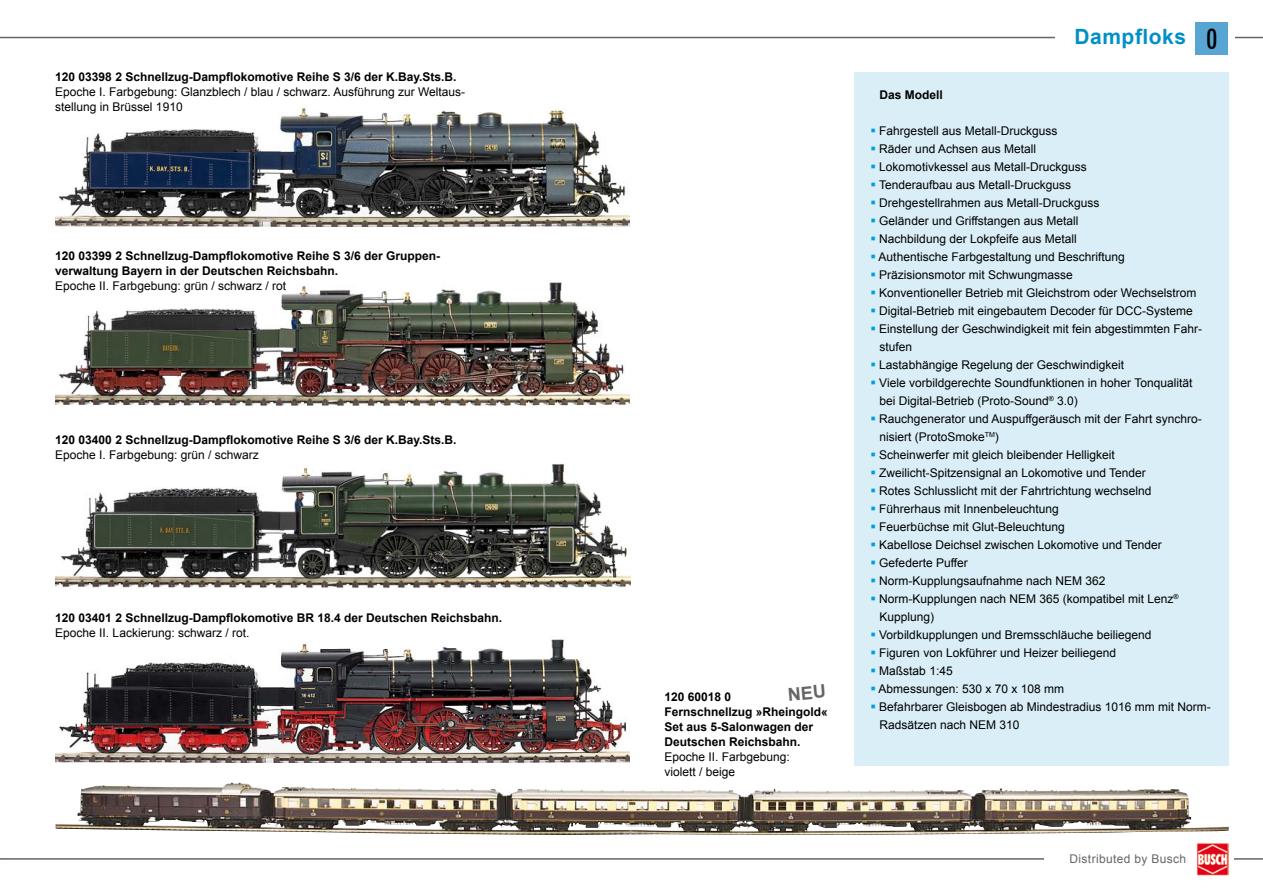
<style>
.page{position:relative;width:1263px;height:893px;background:#fff}
.page>*{position:absolute;margin:0;border:0;box-sizing:border-box;transform-origin:0 0}
.t1{font:700 21px "Arial";letter-spacing:.025em;color:#0090c8}
.t2{font:12px/18px "Arial";color:#000}
.t3{font:700 12px/15px "Arial";color:#000}
.t4{font:12px "Arial";letter-spacing:.03em;color:#646567}
.s1{font-family:"Futura BT";font-weight:500;font-stretch:condensed;font-size:27.9px;color:#000}
.s2{color:#009ee0}
</style>
<div class="page">
<hr style="left:0;top:858px;width:1263px;height:2px;background:#646567">
<div style="left:1045px;top:840px;width:189px;height:44px;background:#fff"></div>
<img style="left:1196px;top:843px;width:33px;height:32px">
<hr style="left:0;top:37px;width:1263px;height:1px;background:#646567">
<img style="left:56px;top:464px;width:574px;height:125px">
<div style="left:1055px;top:7px;width:179px;height:60px;background:#fff"></div>
<div style="left:1195px;top:22px;width:33px;height:33px;background:#58a4d3"></div>
<img style="left:55px;top:782px;width:1174px;height:53px">
<img style="left:55px;top:639px;width:574px;height:123px">
<img style="left:55px;top:106px;width:574px;height:121px">
<img style="left:55px;top:282px;width:574px;height:125px">
<div style="left:855px;top:72px;width:374px;height:693px;background:#d9eef6"></div>
<p class="t3" style="left:55px;top:70px;width:403px">120 03398 2 Schnellzug-Dampflokomotive Reihe S 3/6 der K.Bay.Sts.B.</p>
<p class="t2" style="left:55px;top:84px;width:411px;line-height:15px">Epoche I. Farbgebung: Glanzblech / blau / schwarz. Ausführung zur Weltaus&shy;stellung in Brüssel 1910</p>
<p class="t3" style="left:55px;top:248px;width:386px">120 03399 2 Schnellzug-Dampflokomotive Reihe S 3/6 der Gruppen&shy;verwaltung Bayern in der Deutschen Reichsbahn.</p>
<p class="t2" style="left:55px;top:277px;width:232px">Epoche II. Farbgebung: grün / schwarz / rot</p>
<p class="t3" style="left:55px;top:432px;width:403px">120 03400 2 Schnellzug-Dampflokomotive Reihe S 3/6 der K.Bay.Sts.B.</p>
<p class="t2" style="left:55px;top:445px;width:205px">Epoche I. Farbgebung: grün / schwarz</p>
<p class="t3" style="left:55px;top:611px;width:448px">120 03401 2 Schnellzug-Dampflokomotive BR 18.4 der Deutschen Reichsbahn.</p>
<p class="t2" style="left:55px;top:624px;width:196px">Epoche II. Lackierung: schwarz / rot.</p>
<p class="t3" style="left:664px;top:690px;width:165px">120 60018 0<br>Fernschnellzug »Rheingold«<br>Set aus 5-Salonwagen der<br>Deutschen Reichsbahn.</p>
<p class="t2" style="left:664px;top:750px;width:127px;line-height:15px">Epoche II. Farbgebung: violett / beige</p>
<h1 class="t1" style="left:1074px;top:23px;width:144px">Dampfloks <span class="s1">0</span></h1>
<p class="t3" style="left:879px;top:87px;width:65px">Das Modell</p>
<p class="t2" style="left:870px;top:122px;width:189px"><span class="s2">▪</span> Fahrgestell aus Metall-Druckguss</p>
<p class="t2" style="left:870px;top:140px;width:167px"><span class="s2">▪</span> Räder und Achsen aus Metall</p>
<p class="t2" style="left:870px;top:158px;width:218px"><span class="s2">▪</span> Lokomotivkessel aus Metall-Druckguss</p>
<p class="t2" style="left:870px;top:176px;width:202px"><span class="s2">▪</span> Tenderaufbau aus Metall-Druckguss</p>
<p class="t2" style="left:870px;top:194px;width:231px"><span class="s2">▪</span> Drehgestellrahmen aus Metall-Druckguss</p>
<p class="t2" style="left:870px;top:212px;width:210px"><span class="s2">▪</span> Geländer und Griffstangen aus Metall</p>
<p class="t2" style="left:870px;top:230px;width:208px"><span class="s2">▪</span> Nachbildung der Lokpfeife aus Metall</p>
<p class="t2" style="left:870px;top:248px;width:256px"><span class="s2">▪</span> Authentische Farbgestaltung und Beschriftung</p>
<p class="t2" style="left:870px;top:266px;width:204px"><span class="s2">▪</span> Präzisionsmotor mit Schwungmasse</p>
<p class="t2" style="left:870px;top:284px;width:328px"><span class="s2">▪</span> Konventioneller Betrieb mit Gleichstrom oder Wechselstrom</p>
<p class="t2" style="left:870px;top:302px;width:324px"><span class="s2">▪</span> Digital-Betrieb mit eingebautem Decoder für DCC-Systeme</p>
<p class="t2" style="left:879px;top:320px;width:324px;text-indent:-9px"><span class="s2">▪</span> Einstellung der Geschwindigkeit mit fein abgestimmten Fahr&shy;stufen</p>
<p class="t2" style="left:870px;top:356px;width:255px"><span class="s2">▪</span> Lastabhängige Regelung der Geschwindigkeit</p>
<p class="t2" style="left:879px;top:374px;width:315px;text-indent:-9px"><span class="s2">▪</span> Viele vorbildgerechte Soundfunktionen in hoher Tonqualität bei Digital-Betrieb (Proto-Sound<sup>®</sup> 3.0)</p>
<p class="t2" style="left:879px;top:410px;width:324px;text-indent:-9px"><span class="s2">▪</span> Rauchgenerator und Auspuffgeräusch mit der Fahrt synchro&shy;nisiert (ProtoSmoke<sup>TM</sup>)</p>
<p class="t2" style="left:870px;top:446px;width:246px"><span class="s2">▪</span> Scheinwerfer mit gleich bleibender Helligkeit</p>
<p class="t2" style="left:870px;top:464px;width:277px"><span class="s2">▪</span> Zweilicht-Spitzensignal an Lokomotive und Tender</p>
<p class="t2" style="left:870px;top:482px;width:283px"><span class="s2">▪</span> Rotes Schlusslicht mit der Fahrtrichtung wechselnd</p>
<p class="t2" style="left:870px;top:500px;width:190px"><span class="s2">▪</span> Führerhaus mit Innenbeleuchtung</p>
<p class="t2" style="left:870px;top:518px;width:196px"><span class="s2">▪</span> Feuerbüchse mit Glut-Beleuchtung</p>
<p class="t2" style="left:870px;top:536px;width:293px"><span class="s2">▪</span> Kabellose Deichsel zwischen Lokomotive und Tender</p>
<p class="t2" style="left:870px;top:554px;width:99px"><span class="s2">▪</span> Gefederte Puffer</p>
<p class="t2" style="left:870px;top:572px;width:237px"><span class="s2">▪</span> Norm-Kupplungsaufnahme nach NEM 362</p>
<p class="t2" style="left:879px;top:590px;width:301px;text-indent:-9px"><span class="s2">▪</span> Norm-Kupplungen nach NEM 365 (kompatibel mit Lenz<sup>®<br></sup>Kupplung)</p>
<p class="t2" style="left:870px;top:626px;width:283px"><span class="s2">▪</span> Vorbildkupplungen und Bremsschläuche beiliegend</p>
<p class="t2" style="left:870px;top:644px;width:247px"><span class="s2">▪</span> Figuren von Lokführer und Heizer beiliegend</p>
<p class="t2" style="left:870px;top:662px;width:84px"><span class="s2">▪</span> Maßstab 1:45</p>
<p class="t2" style="left:870px;top:680px;width:195px"><span class="s2">▪</span> Abmessungen: 530 x 70 x 108 mm</p>
<p class="t2" style="left:879px;top:698px;width:333px;text-indent:-9px"><span class="s2">▪</span> Befahrbarer Gleisbogen ab Mindestradius 1016 mm mit Norm-<br>Radsätzen nach NEM 310</p>
<p class="t4" style="left:1070px;top:851px;width:118px">Distributed by Busch</p>
</div>
